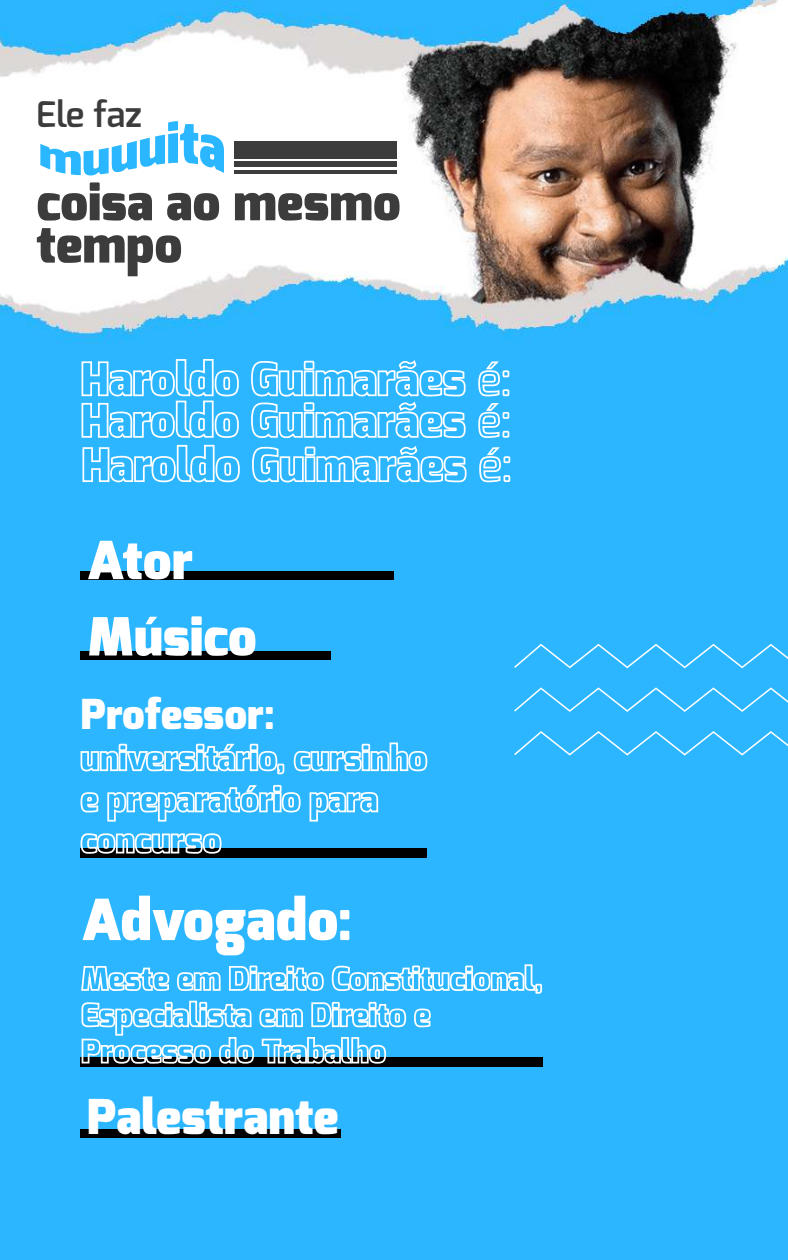
<style>
.page{position:relative;width:788px;height:1260px;background:#fff}
.page>*{position:absolute;margin:0;border:0;box-sizing:border-box;transform-origin:0 0}
.t1{font:900 56.61px "Exo";color:#fff}
.t2{font:900 52.5px/76.4px "Exo";color:#fff}
.t3{font:900 50.75px/42.4px "Exo";color:#3c3c3c}
.t4{font:900 47.95px "Exo";color:#fff}
.t5{font:900 41.21px "Exo";color:#fff}
.t6{font:600 35.44px "Exo";letter-spacing:-.01em;color:#3c3c3c}
</style>
<div class="page">
<img style="left:0;top:0;width:788px;height:1260px">
<svg style="left:514px;top:687px;width:274px;height:25px;background:#3cbbff"></svg>
<svg style="left:514px;top:731px;width:274px;height:25px;background:#3cbbff"></svg>
<svg style="left:514px;top:644px;width:274px;height:24px;background:#3cbbff"></svg>
<div style="left:234px;top:142px;width:162px;height:17px;background:#3c3c3c"></div>
<div style="left:234px;top:162px;width:162px;height:5px;background:#3c3c3c"></div>
<hr style="left:234px;top:170px;width:162px;height:3px;background:#3c3c3c">
<svg style="left:40px;top:121px;width:184px;height:55px"></svg>
<div style="left:80px;top:571px;width:313px;height:9px;background:#000"></div>
<div style="left:80px;top:651px;width:251px;height:9px;background:#000"></div>
<div style="left:80px;top:1130px;width:261px;height:8px;background:#000"></div>
<div style="left:80px;top:848px;width:346px;height:9px;background:#000"></div>
<svg style="left:80px;top:743px;width:205px;height:32px"></svg>
<svg style="left:293px;top:742px;width:135px;height:30px"></svg>
<svg style="left:80px;top:791px;width:19px;height:22px"></svg>
<svg style="left:106px;top:784px;width:195px;height:38px;background:#5ec7ff"></svg>
<svg style="left:308px;top:791px;width:71px;height:31px"></svg>
<svg style="left:80px;top:832px;width:142px;height:22px"></svg>
<div style="left:80px;top:1057px;width:463px;height:10px;background:#000"></div>
<svg style="left:80px;top:965px;width:90px;height:27px"></svg>
<svg style="left:176px;top:971px;width:45px;height:21px"></svg>
<svg style="left:228px;top:965px;width:96px;height:27px"></svg>
<svg style="left:331px;top:963px;width:212px;height:31px"></svg>
<svg style="left:413px;top:1008px;width:18px;height:20px"></svg>
<svg style="left:81px;top:1000px;width:326px;height:64px"></svg>
<svg style="left:478px;top:446px;width:33px;height:37px"></svg>
<svg style="left:81px;top:358px;width:160px;height:125px;background:#58c5ff"></svg>
<svg style="left:250px;top:358px;width:217px;height:125px;background:#5cc6ff"></svg>
<svg style="left:477px;top:361px;width:33px;height:78px;background:#65c9ff"></svg>
<p class="t6" style="left:36px;top:91px;width:107px">Ele faz</p>
<p class="t3" style="left:36px;top:182px;width:366px">coisa ao mesmo tempo</p>
<p class="t2" style="left:87px;top:523px;width:172px">Ator<br>Músico</p>
<p class="t5" style="left:80px;top:688px;width:196px">Professor:</p>
<p class="t1" style="left:81px;top:883px;width:272px">Advogado:</p>
<p class="t4" style="left:87px;top:1086px;width:253px">Palestrante</p>
</div>
